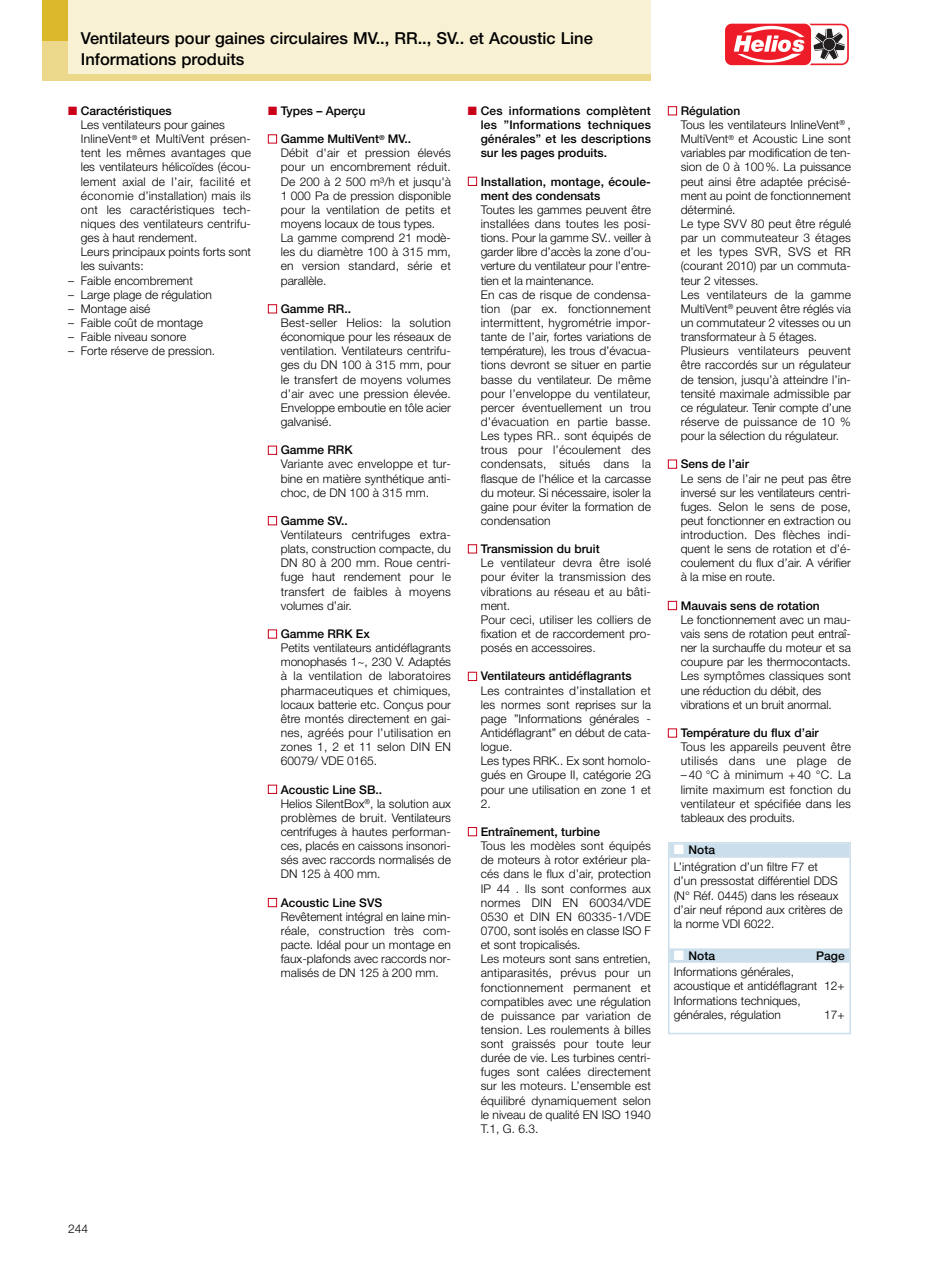
<style>
.page{position:relative;width:936px;height:1263px;background:#fff}
.page>*{position:absolute;margin:0;border:0;box-sizing:border-box;transform-origin:0 0}
.t1{font:500 16.5px/21px "Helvetica Neue";color:#000}
.t2{font:300 12px/14.1px "Helvetica Neue";color:#000}
.t3{font:500 12px/14.1px "Helvetica Neue";letter-spacing:.01em;color:#000;text-align:justify}
.s1{color:#ca001b}
.s2{font-weight:500}
.s3{color:#fff}
</style>
<div class="page">
<div style="left:43px;top:0;width:608px;height:81px;background:#f8f1d4"></div>
<div style="left:68px;top:74px;width:583px;height:7px;background:#ebd88a"></div>
<div style="left:43px;top:0;width:25px;height:81px;background:#ebd88a"></div>
<div style="left:43px;top:0;width:25px;height:40px;background:#dbb92a"></div>
<div style="left:725px;top:24px;width:86px;height:41px;background:#ee1c28;border-radius:7px"></div>
<svg style="left:733px;top:24px;width:115px;height:41px"></svg>
<div style="left:668px;top:842px;width:182px;height:192px;border:2px solid #cbdeeb"></div>
<div style="left:669px;top:843px;width:180px;height:15px;background:#cbdeeb"></div>
<div style="left:669px;top:948px;width:180px;height:15px;background:#cbdeeb"></div>
<h1 class="t1" style="left:81px;top:27px;width:513px">Ventilateurs pour gaines circulaires MV.., RR.., SV.. et Acoustic Line<br>Informations produits</h1>
<p class="t2" style="left:81px;top:104px;width:172px;text-indent:-13px"><span class="s1">■</span> <span class="s2">Caractéristiques<br></span>Les ventilateurs pour gaines<br>InlineVent<sup>®</sup> et MultiVent présen&shy;tent les mêmes avantages que les ventilateurs hélicoïdes (écou&shy;lement axial de l’air, facilité et économie d’installation) mais ils ont les caractéristiques tech&shy;niques des ventilateurs centrifu&shy;ges à haut rendement.<br>Leurs principaux points forts sont les suivants:</p>
<p class="t2" style="left:68px;top:273px;width:126px">– Faible encombrement</p>
<p class="t2" style="left:68px;top:287px;width:145px">– Large plage de régulation</p>
<p class="t2" style="left:68px;top:302px;width:84px">– Montage aisé</p>
<p class="t2" style="left:68px;top:316px;width:136px">– Faible coût de montage</p>
<p class="t2" style="left:68px;top:330px;width:120px">– Faible niveau sonore</p>
<p class="t2" style="left:68px;top:344px;width:148px">– Forte réserve de pression.</p>
<p class="t3" style="left:480px;top:104px;width:172px;text-indent:-13px"><span class="s1">■</span> Ces informations complètent les ”Informations techniques générales” et les descriptions sur les pages produits.</p>
<p class="t3" style="left:480px;top:174px;width:172px;text-indent:-13px"><span class="s3">■</span> Installation, montage, écoule&shy;ment des condensats</p>
<p class="t2" style="left:480px;top:203px;width:172px">Toutes les gammes peuvent être installées dans toutes les posi&shy;tions. Pour la gamme SV.. veiller à garder libre d’accès la zone d’ou&shy;verture du ventilateur pour l’entre&shy;tien et la maintenance.<br>En cas de risque de condensa&shy;tion (par ex. fonctionnement intermittent, hygrométrie impor&shy;tante de l’air, fortes variations de température), les trous d’évacua&shy;tions devront se situer en partie basse du ventilateur. De même pour l’enveloppe du ventilateur, percer éventuellement un trou d’évacuation en partie basse.<br>Les types RR.. sont équipés de trous pour l’écoulement des condensats, situés dans la flasque de l’hélice et la carcasse du moteur. Si nécessaire, isoler la gaine pour éviter la formation de condensation</p>
<p class="t2" style="left:480px;top:542px;width:172px;text-indent:-13px"><span class="s3">■</span> <span class="s2">Transmission du bruit<br></span>Le ventilateur devra être isolé pour éviter la transmission des vibrations au réseau et au bâti&shy;ment.<br>Pour ceci, utiliser les colliers de fixation et de raccordement pro&shy;posés en accessoires.</p>
<p class="t2" style="left:480px;top:669px;width:172px;text-indent:-13px"><span class="s3">■</span> <span class="s2">Ventilateurs antidéflagrants<br></span>Les contraintes d’installation et les normes sont reprises sur la page ”Informations générales -<br>Antidéflagrant” en début de cata&shy;logue.<br>Les types RRK.. Ex sont homolo&shy;gués en Groupe II, catégorie 2G pour une utilisation en zone 1 et<br>2.</p>
<p class="t2" style="left:480px;top:825px;width:172px;text-indent:-13px"><span class="s3">■</span> <span class="s2">Entraînement, turbine<br></span>Tous les modèles sont équipés de moteurs à rotor extérieur pla&shy;cés dans le flux d’air, protection<br>IP 44 . Ils sont conformes aux normes DIN EN 60034/VDE<br>0530 et DIN EN 60335-1/VDE<br>0700, sont isolés en classe ISO F et sont tropicalisés.<br>Les moteurs sont sans entretien, antiparasités, prévus pour un fonctionnement permanent et compatibles avec une régulation de puissance par variation de tension. Les roulements à billes sont graissés pour toute leur durée de vie. Les turbines centri&shy;fuges sont calées directement sur les moteurs. L’ensemble est équilibré dynamiquement selon le niveau de qualité EN ISO 1940<br>T.1, G. 6.3.</p>
<p class="t3" style="left:268px;top:104px;width:99px"><span class="s1">■</span> Types – Aperçu</p>
<p class="t2" style="left:281px;top:132px;width:172px;text-indent:-13px"><span class="s3">■</span> <span class="s2">Gamme MultiVent</span><sup>®</sup> <span class="s2">MV..<br></span>Débit d'air et pression élevés pour un encombrement réduit.<br>De 200 à 2 500 m³/h et jusqu'à<br>1 000 Pa de pression disponible pour la ventilation de petits et moyens locaux de tous types.<br>La gamme comprend 21 modè&shy;les du diamètre 100 à 315 mm, en version standard, série et parallèle.</p>
<p class="t2" style="left:281px;top:302px;width:172px;text-indent:-13px"><span class="s3">■</span> <span class="s2">Gamme RR..<br></span>Best-seller Helios: la solution économique pour les réseaux de ventilation. Ventilateurs centrifu&shy;ges du DN 100 à 315 mm, pour le transfert de moyens volumes d’air avec une pression élevée.<br>Enveloppe emboutie en tôle acier galvanisé.</p>
<p class="t2" style="left:281px;top:443px;width:172px;text-indent:-13px"><span class="s3">■</span> <span class="s2">Gamme RRK<br></span>Variante avec enveloppe et tur&shy;bine en matière synthétique anti&shy;choc, de DN 100 à 315 mm.</p>
<p class="t2" style="left:281px;top:514px;width:172px;text-indent:-13px"><span class="s3">■</span> <span class="s2">Gamme SV..<br></span>Ventilateurs centrifuges extra&shy;plats, construction compacte, du<br>DN 80 à 200 mm. Roue centri&shy;fuge haut rendement pour le transfert de faibles à moyens volumes d’air.</p>
<p class="t2" style="left:281px;top:627px;width:172px;text-indent:-13px"><span class="s3">■</span> <span class="s2">Gamme RRK Ex<br></span>Petits ventilateurs antidéflagrants monophasés 1~, 230 V. Adaptés à la ventilation de laboratoires pharmaceutiques et chimiques, locaux batterie etc. Conçus pour être montés directement en gai&shy;nes, agréés pour l’utilisation en zones 1, 2 et 11 selon DIN EN<br>60079/ VDE 0165.</p>
<p class="t2" style="left:281px;top:782px;width:172px;text-indent:-13px"><span class="s3">■</span> <span class="s2">Acoustic Line SB..<br></span>Helios SilentBox<sup>®</sup>, la solution aux problèmes de bruit. Ventilateurs centrifuges à hautes performan&shy;ces, placés en caissons insonori&shy;sés avec raccords normalisés de<br>DN 125 à 400 mm.</p>
<p class="t2" style="left:281px;top:895px;width:172px;text-indent:-13px"><span class="s3">■</span> <span class="s2">Acoustic Line SVS<br></span>Revêtement intégral en laine min&shy;réale, construction très com&shy;pacte. Idéal pour un montage en faux-plafonds avec raccords nor&shy;malisés de DN 125 à 200 mm.</p>
<p class="t2" style="left:680px;top:104px;width:172px;text-indent:-13px"><span class="s3">■</span> <span class="s2">Régulation<br></span>Tous les ventilateurs InlineVent<sup>®</sup> ,<br>MultiVent<sup>®</sup> et Acoustic Line sont variables par modification de ten&shy;sion de 0 à 100%. La puissance peut ainsi être adaptée précisé&shy;ment au point de fonctionnement déterminé.<br>Le type SVV 80 peut être régulé par un commuteateur 3 étages et les types SVR, SVS et RR (courant 2010) par un commuta&shy;teur 2 vitesses.<br>Les ventilateurs de la gamme<br>MultiVent<sup>®</sup> peuvent être réglés via un commutateur 2 vitesses ou un transformateur à 5 étages.<br>Plusieurs ventilateurs peuvent être raccordés sur un régulateur de tension, jusqu’à atteindre l’in&shy;tensité maximale admissible par ce régulateur. Tenir compte d’une réserve de puissance de 10 % pour la sélection du régulateur.</p>
<p class="t2" style="left:680px;top:457px;width:172px;text-indent:-13px"><span class="s3">■</span> <span class="s2">Sens de l’air<br></span>Le sens de l’air ne peut pas être inversé sur les ventilateurs centri&shy;fuges. Selon le sens de pose, peut fonctionner en extraction ou introduction. Des flèches indi&shy;quent le sens de rotation et d’é&shy;coulement du flux d’air. A vérifier à la mise en route.</p>
<p class="t2" style="left:680px;top:598px;width:172px;text-indent:-13px"><span class="s3">■</span> <span class="s2">Mauvais sens de rotation<br></span>Le fonctionnement avec un mau&shy;vais sens de rotation peut entraî&shy;ner la surchauffe du moteur et sa coupure par les thermocontacts.<br>Les symptômes classiques sont une réduction du débit, des vibrations et un bruit anormal.</p>
<p class="t2" style="left:680px;top:726px;width:172px;text-indent:-13px"><span class="s3">■</span> <span class="s2">Température du flux d’air<br></span>Tous les appareils peuvent être utilisés dans une plage de</p>
<p class="t2" style="left:680px;top:768px;width:172px;text-align:justify">– 40 °C à minimum +40 °C. La limite maximum est fonction du ventilateur et spécifiée dans les tableaux des produits.</p>
<p class="t2" style="left:673px;top:841px;width:146px;line-height:17.1px"><span class="s3">■</span> <span class="s2">Nota<br></span>L’intégration d’un filtre F7 et</p>
<p class="t2" style="left:673px;top:874px;width:171px">d’un pressostat différentiel DDS (N° Réf. 0445) dans les réseaux d’air neuf répond aux critères de la norme VDI 6022.</p>
<p class="t3" style="left:673px;top:949px;width:43px"><span class="s3">■</span> Nota</p>
<p class="t3" style="left:816px;top:949px;width:30px">Page</p>
<p class="t2" style="left:673px;top:965px;width:172px">Informations générales, acoustique et antidéflagrant 12+<br>Informations techniques, générales, régulation</p>
<p class="t2" style="left:824px;top:1007px;width:22px">17+</p>
<p class="t2" style="left:68px;top:1222px;width:22px">244</p>
</div>
